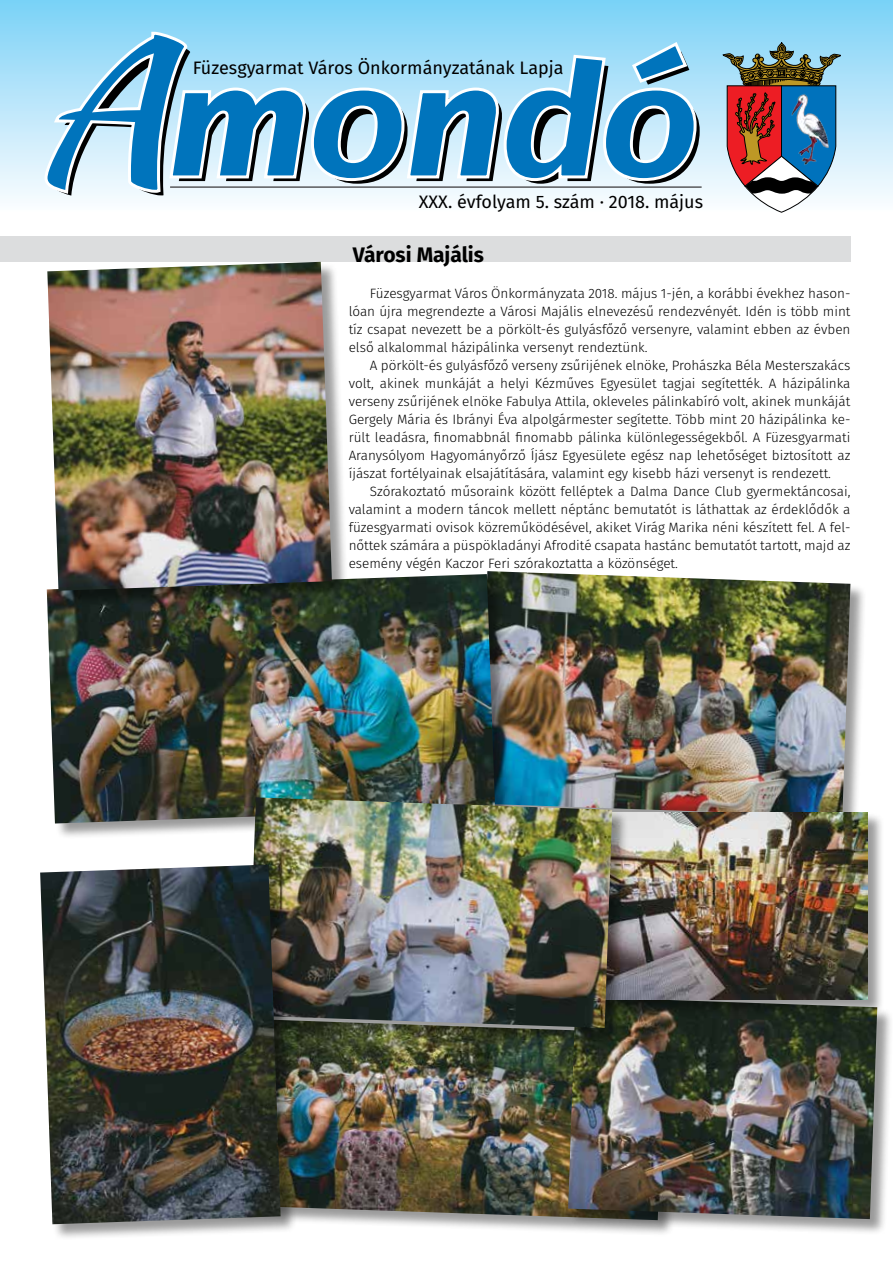
<style>
.page{position:relative;width:893px;height:1263px;background:#fff}
.page>*{position:absolute;margin:0;border:0;box-sizing:border-box;transform-origin:0 0}
.t1{font:700 21px "Fira Sans";color:#000}
.t2{font:18px "Fira Sans";color:#000}
.t3{font:300 13.5px/18px "Fira Sans";color:#000;text-align:justify}
</style>
<div class="page">
<div style="left:480px;top:572px;width:387px;height:261px;background:#000;opacity:.4"></div>
<img style="left:480px;top:571px;width:370px;height:241px">
<div style="left:189px;top:1018px;width:492px;height:218px;background:#000;opacity:.4"></div>
<img style="left:297px;top:1044px;width:272px;height:176px">
<div style="left:48px;top:575px;width:463px;height:265px;background:#000;opacity:.4"></div>
<img style="left:47px;top:574px;width:448px;height:249px">
<div style="left:0;top:0;width:893px;height:213px;background:linear-gradient(to bottom,#7bd1f7,#fefdff)"></div>
<svg style="left:43px;top:0;width:652px;height:196px;background:#7cbcde"></svg>
<svg style="left:660px;top:29px;width:181px;height:184px"></svg>
<img style="left:789px;top:93px;width:42px;height:73px">
<hr style="left:170px;top:186px;width:532px;height:2px;background:#58595b">
<div style="left:0;top:236px;width:850px;height:26px;background:#dcddde"></div>
<div style="left:569px;top:997px;width:324px;height:239px;background:#000;opacity:.4"></div>
<img style="left:568px;top:1016px;width:309px;height:203px">
<div style="left:586px;top:812px;width:298px;height:204px;background:#000;opacity:.4"></div>
<img style="left:629px;top:812px;width:238px;height:188px">
<div style="left:48px;top:263px;width:300px;height:344px;background:#000;opacity:.4"></div>
<img style="left:47px;top:262px;width:285px;height:329px">
<div style="left:249px;top:798px;width:380px;height:246px;background:#000;opacity:.4"></div>
<img style="left:248px;top:797px;width:364px;height:231px">
<div style="left:41px;top:865px;width:256px;height:376px;background:#000;opacity:.4"></div>
<img style="left:40px;top:864px;width:241px;height:360px">
<h2 class="t2" style="left:193px;top:54px;width:372px">Füzesgyarmat Város Önkormányzatának Lapja</h2>
<h2 class="t2" style="left:419px;top:188px;width:286px">XXX. évfolyam 5. szám · 2018. május</h2>
<h1 class="t1" style="left:353px;top:237px;width:133px">Városi Majális</h1>
<p class="t3" style="left:349px;top:284px;width:503px;text-indent:21px">Füzesgyarmat Város Önkormányzata 2018. május 1-jén, a korábbi évekhez hason&shy;lóan újra megrendezte a Városi Majális elnevezésű rendezvényét. Idén is több mint tíz csapat nevezett be a pörkölt-és gulyásfőző versenyre, valamint ebben az évben első alkalommal házipálinka versenyt rendeztünk.</p>
<p class="t3" style="left:349px;top:356px;width:503px;text-indent:21px">A pörkölt-és gulyásfőző verseny zsűrijének elnöke, Prohászka Béla Mesterszakács volt, akinek munkáját a helyi Kézműves Egyesület tagjai segítették. A házipálinka verseny zsűrijének elnöke Fabulya Attila, okleveles pálinkabíró volt, akinek munkáját Gergely Mária és Ibrányi Éva alpolgármester segítette. Több mint 20 házipálinka ke&shy;rült leadásra, finomabbnál finomabb pálinka különlegességekből. A Füzesgyarmati Aranysólyom Hagyományőrző Íjász Egyesülete egész nap lehetőséget biztosított az íjászat fortélyainak elsajátítására, valamint egy kisebb házi versenyt is rendezett.</p>
<p class="t3" style="left:349px;top:482px;width:503px;text-indent:21px">Szórakoztató műsoraink között felléptek a Dalma Dance Club gyermektáncosai, valamint a modern táncok mellett néptánc bemutatót is láthattak az érdeklődők a füzesgyarmati ovisok közreműködésével, akiket Virág Marika néni készített fel. A fel&shy;nőttek számára a püspökladányi Afrodité csapata hastánc bemutatót tartott, majd az esemény végén Kaczor Feri szórakoztatta a közönséget.</p>
</div>
